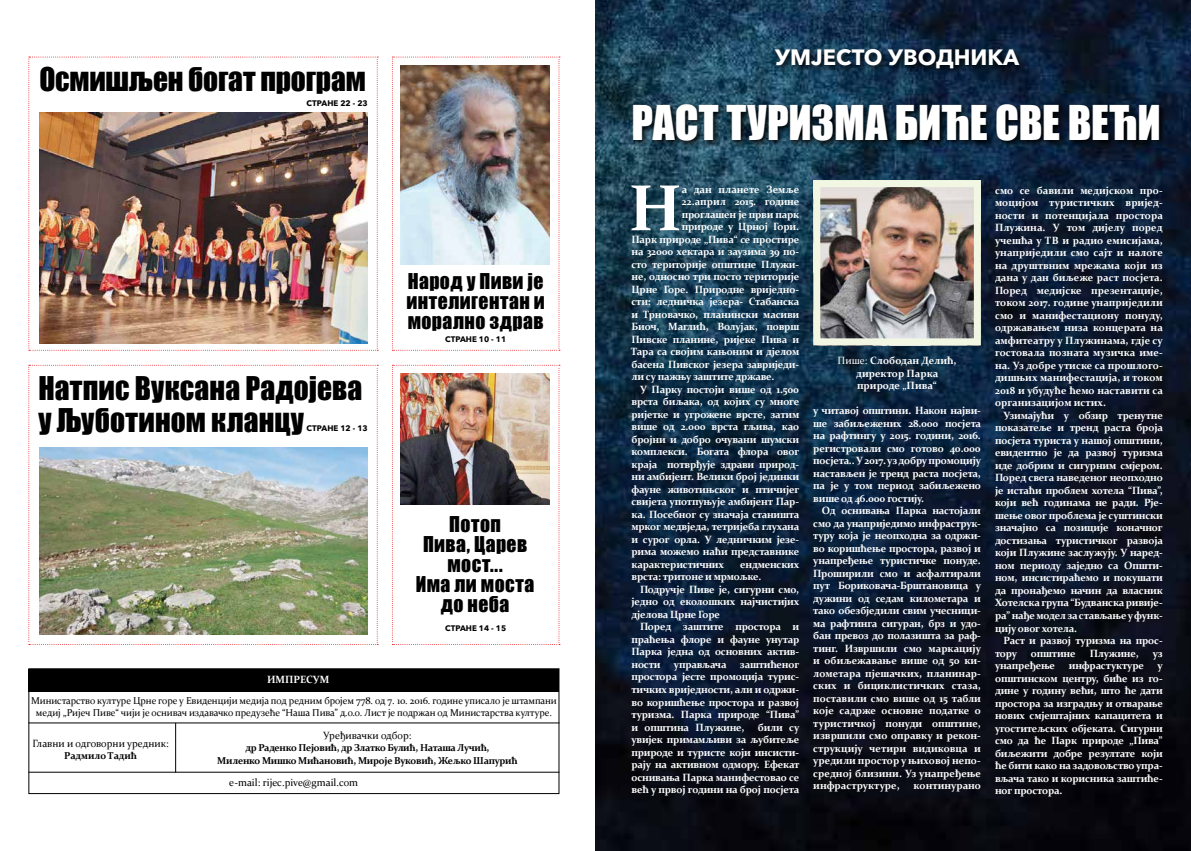
<style>
.page{position:relative;width:1191px;height:851px;background:#fff}
.page>*{position:absolute;margin:0;border:0;box-sizing:border-box;transform-origin:0 0}
.t1{font:700 65.4px "Constantia";color:#fff}
.t2{font:44px "Impact";letter-spacing:-.005em;color:#fff}
.t3{font:30px/32px "Impact";letter-spacing:.005em;color:#000}
.t4{font:700 22px "Avenir Next Cyr";color:#fff}
.t5{font:20px/20px "Impact";letter-spacing:.02em;color:#000;text-align:justify}
.t6{font:700 10.5px/12.5px "Constantia";letter-spacing:-.02em;color:#fff;text-align:justify}
.t7{font:700 10.5px/12.5px "Constantia";color:#fff;text-align:center}
.t8{font:10.5px "Constantia";color:#000}
.t9{font:10px/12.5px "Constantia";letter-spacing:-.01em;color:#000;text-align:center}
.t10{font:700 10px/12.5px "Constantia";letter-spacing:-.025em;color:#000;text-align:center}
.t11{font:700 10px "Constantia";color:#000}
.t12{font:700 8px "Avenir Next Cyr";color:#000}
.s1{font-weight:400}
</style>
<div class="page">
<img style="left:595px;top:0;width:596px;height:850px">
<div style="left:29px;top:668px;width:530px;height:23px;background:#000"></div>
<div style="left:28px;top:668px;width:531px;height:126px;border:1px solid #000"></div>
<hr style="left:28px;top:722px;width:531px;height:1px;background:#000">
<hr style="left:28px;top:771px;width:531px;height:1px;background:#000">
<hr style="left:175px;top:722px;width:1px;height:50px;background:#000">
<svg style="left:28px;top:57px;width:350px;height:294px"></svg>
<svg style="left:392px;top:57px;width:168px;height:294px"></svg>
<svg style="left:392px;top:365px;width:168px;height:280px"></svg>
<svg style="left:28px;top:365px;width:350px;height:280px"></svg>
<svg style="left:772px;top:46px;width:255px;height:31px"></svg>
<svg style="left:630px;top:101px;width:538px;height:48px"></svg>
<img style="left:821px;top:188px;width:152px;height:149px">
<div style="left:813px;top:180px;width:168px;height:165px;border:7px solid #f1f7e2"></div>
<img style="left:401px;top:374px;width:148px;height:131px">
<img style="left:401px;top:65px;width:148px;height:199px">
<img style="left:39px;top:113px;width:329px;height:230px">
<img style="left:39px;top:447px;width:329px;height:188px">
<h3 class="t3" style="left:39px;top:62px;width:328px">Осмишљен богат програм</h3>
<p class="t12" style="left:306px;top:98px;width:63px">СТРАНE 22 - 23</p>
<h3 class="t3" style="left:38px;top:371px;width:325px">Натпис Вуксана Радојева у Љуботином кланцу</h3>
<p class="t12" style="left:306px;top:423px;width:63px">СТРАНЕ 12 - 13</p>
<p class="t7" style="left:267px;top:672px;width:64px">ИМПРЕСУМ</p>
<h3 class="t5" style="left:406px;top:270px;width:140px">Народ у Пиви је интелигентан и морално здрав</h3>
<p class="t12" style="left:445px;top:335px;width:63px">СТРАНЕ 10 - 11</p>
<h3 class="t5" style="left:416px;top:514px;width:120px;text-align:center">Потоп<br>Пива, Царев мост...<br>Има ли моста до неба</h3>
<p class="t12" style="left:445px;top:623px;width:63px">СТРАНЕ 14 - 15</p>
<p class="t9" style="left:31px;top:693px;width:527px">Министарство културе Црне горе у Евиденцији медија под редним бројем 778. од 7. 10. 2016. године уписало је штампани медиј „Ријеч Пиве“ чији је оснивач издавачко предузеће “Наша Пива” д.о.о. Лист је подржан од Министарства културе.</p>
<p class="t8" style="left:32px;top:735px;width:138px">Главни и одговорни уредник:</p>
<p class="t11" style="left:64px;top:748px;width:74px">Радмило Тадић</p>
<p class="t8" style="left:323px;top:727px;width:90px">Уређивачки одбор:</p>
<p class="t10" style="left:217px;top:740px;width:302px">др Раденко Пејовић, др Златко Булић, Наташа Лучић,<br>Миленко Мишко Мићановић, Мироје Вуковић, Жељко Шапурић</p>
<p class="t8" style="left:229px;top:775px;width:130px">e-mail: rijec.pive@gmail.com</p>
<h3 class="t4" style="left:775px;top:44px;width:246px">УМЈЕСТО УВОДНИКА</h3>
<h2 class="t2" style="left:631px;top:88px;width:531px">РАСТ ТУРИЗМА БИЋЕ СВЕ ВЕЋИ</h2>
<h1 class="t1" style="left:629px;top:163px;width:55px">Н</h1>
<p class="t7" style="left:682px;top:182px;width:119px">а дан планете Земље</p>
<p class="t6" style="left:682px;top:195px;width:119px">22.април 2015. године</p>
<p class="t6" style="left:682px;top:207px;width:119px">проглашен је први парк</p>
<p class="t6" style="left:682px;top:220px;width:119px">природе у Црној Гори.</p>
<p class="t6" style="left:631px;top:232px;width:169px">Парк природе „Пива“ се простире</p>
<p class="t6" style="left:631px;top:245px;width:169px">на 32000 хектара и заузима 39 по-</p>
<p class="t6" style="left:631px;top:257px;width:169px">сто територије општине Плужи-</p>
<p class="t6" style="left:631px;top:270px;width:169px">не, односно три посто територије</p>
<p class="t6" style="left:631px;top:282px;width:169px">Црне Горе. Природне вриједно-</p>
<p class="t6" style="left:631px;top:295px;width:169px">сти: ледничка језера- Стабанска</p>
<p class="t6" style="left:631px;top:307px;width:169px">и Трновачко, планински масиви</p>
<p class="t6" style="left:631px;top:320px;width:169px">Биоч, Маглић, Волујак, површ</p>
<p class="t6" style="left:631px;top:332px;width:169px">Пивске планине, ријеке Пива и</p>
<p class="t6" style="left:631px;top:345px;width:169px">Тара са својим кањоним и дјелом</p>
<p class="t6" style="left:631px;top:357px;width:169px">басена Пивског језера завриједи-</p>
<p class="t6" style="left:631px;top:370px;width:144px">ли су пажњу заштите државе.</p>
<p class="t6" style="left:640px;top:382px;width:161px">У Парку постоји више од 1.500</p>
<p class="t6" style="left:631px;top:395px;width:169px">врста биљака, од којих су многе</p>
<p class="t6" style="left:631px;top:407px;width:169px">ријетке и угрожене врсте, затим</p>
<p class="t6" style="left:631px;top:420px;width:169px">више од 2.000 врста гљива, као</p>
<p class="t6" style="left:631px;top:432px;width:169px">бројни и добро очувани шумски</p>
<p class="t6" style="left:631px;top:445px;width:169px">комплекси. Богата флора овог</p>
<p class="t6" style="left:631px;top:457px;width:169px">краја потврђује здрави природ-</p>
<p class="t6" style="left:631px;top:470px;width:169px">ни амбијент. Велики број јединки</p>
<p class="t6" style="left:631px;top:482px;width:169px">фауне животињског и птичијег</p>
<p class="t6" style="left:631px;top:495px;width:169px">свијета употпуњује амбијент Пар-</p>
<p class="t6" style="left:631px;top:507px;width:169px">ка. Посебног су значаја станишта</p>
<p class="t6" style="left:631px;top:520px;width:169px">мрког медвједа, тетријеба глухана</p>
<p class="t6" style="left:631px;top:532px;width:169px">и сурог орла. У ледничким језе-</p>
<p class="t6" style="left:631px;top:545px;width:169px">рима можемо наћи представнике</p>
<p class="t6" style="left:631px;top:557px;width:94px">карактеристичних</p>
<p class="t6" style="left:631px;top:557px;width:169px;text-indent:109px">ендменских врста: тритоне и мрмољке.</p>
<p class="t6" style="left:631px;top:582px;width:169px;text-indent:8px">Подручје Пиве је, сигурни смо, једно од еколошких најчистијих дјелова Црне Горе</p>
<p class="t6" style="left:631px;top:620px;width:169px;text-indent:8px">Поред заштите простора и праћења флоре и фауне унутар Парка једна од основних актив&shy;ности</p>
<p class="t6" style="left:631px;top:657px;width:169px;text-indent:108px">заштићеног простора јесте промоција турис&shy;тичких вриједности, али и одржи&shy;во коришћење простора и развој туризма. Парка природе “Пива” и општина Плужине,</p>
<p class="t6" style="left:674px;top:657px;width:54px">управљача</p>
<p class="t6" style="left:631px;top:720px;width:169px;text-indent:126px">били су увијек примамљиви за љубитеље природе и туристе који инсисти&shy;рају на активном одмору. Ефекат оснивања Парка манифестовао се већ у првој години на број посјета</p>
<p class="t7" style="left:837px;top:353px;width:120px"><span class="s1">Пише:</span> Слободан Делић, директор Парка природе „Пива“</p>
<p class="t6" style="left:813px;top:404px;width:169px">у читавој општини. Након најви&shy;ше забиљежених 28.000 посјета на рафтингу у 2015. години, 2016. регистровали смо готово 40.000 посјета.. У 2017. уз добру промоцију настављен је тренд раста посјета, па је у том период забиљежено више од 46.000 гостију.</p>
<p class="t6" style="left:813px;top:504px;width:169px;text-indent:8px">Од оснивања Парка настојали смо да унаприједимо инфраструк&shy;туру која је неопходна за одржи&shy;во коришћење простора, развој и унапређење туристичке понуде.<br>Проширили смо и асфалтирали пут Бориковача-Брштановица у дужини од седам километара и тако обезбједили свим учесници&shy;ма рафтинга сигуран, брз и удо&shy;бан превоз до полазишта за раф&shy;тинг. Извршили смо маркацију и обиљежавање више од 50 ки&shy;лометара пјешачких, планинар&shy;ских и бициклистичких стаза, поставили смо више од 15 табли које садрже основне податке о туристичкој понуди општине, извршили смо оправку и рекон&shy;струкцију четири видиковца и уредили простор у њиховој непо&shy;средној близини. Уз унапређење инфраструктуре,</p>
<p class="t7" style="left:913px;top:779px;width:69px">континурано</p>
<p class="t6" style="left:995px;top:183px;width:169px">смо се бавили медијском про&shy;моцијом туристичких вријед&shy;ности и потенцијала простора Плужина. У том дијелу поред учешћа у ТВ и радио емисијама, унаприједили смо сајт и налоге на друштвним мрежама који из дана у дан биљеже раст посјета.<br>Поред медијске презентације, током 2017. године унаприједили смо и манифестациону понуду, одржавањем низа концерата на амфитеатру у Плужинама, гдје су гостовала позната музичка име&shy;на. Уз добре утиске са прошлого&shy;дишњих манифестација, и током 2018 и убудуће ћемо наставити са организацијом истих.</p>
<p class="t6" style="left:995px;top:408px;width:169px;text-indent:8px">Узимајући у обзир тренутне показатеље и тренд раста броја посјета туриста у нашој општини, евидентно је да развој туризма иде добрим и сигурним смјером.<br>Поред свега наведеног неопходно је истаћи проблем хотела “Пива”, који већ годинама не ради. Рје&shy;шење овог проблема је суштински значајно са позиције коначног достизања туристичког развоја који Плужине заслужују. У наред&shy;ном периоду заједно са Општи&shy;ном, инсистираћемо и покушати да пронађемо начин да власник Хотелска група “Будванска ривије&shy;ра” нађе модел за стављање у функ&shy;цију овог хотела.</p>
<p class="t6" style="left:995px;top:633px;width:169px;text-indent:8px">Раст и развој туризма на прос&shy;тору</p>
<p class="t6" style="left:1031px;top:646px;width:46px">општине</p>
<p class="t6" style="left:1089px;top:646px;width:51px">Плужине,</p>
<p class="t6" style="left:1152px;top:646px;width:12px">уз</p>
<p class="t6" style="left:995px;top:658px;width:62px">унапређење</p>
<p class="t6" style="left:1068px;top:658px;width:77px">инфрастуктуре</p>
<p class="t6" style="left:995px;top:658px;width:169px;text-indent:163px">у општинском центру, биће из го&shy;дине у годину већи, што ће дати простора за изградњу и отварање нових смјештајних капацитета и угоститељских објеката. Сигурни смо да ће Парк природе „Пива” биљежити добре резултате који ће бити како на задовољство упра&shy;вљача тако и корисника заштиће&shy;ног простора.</p>
</div>
